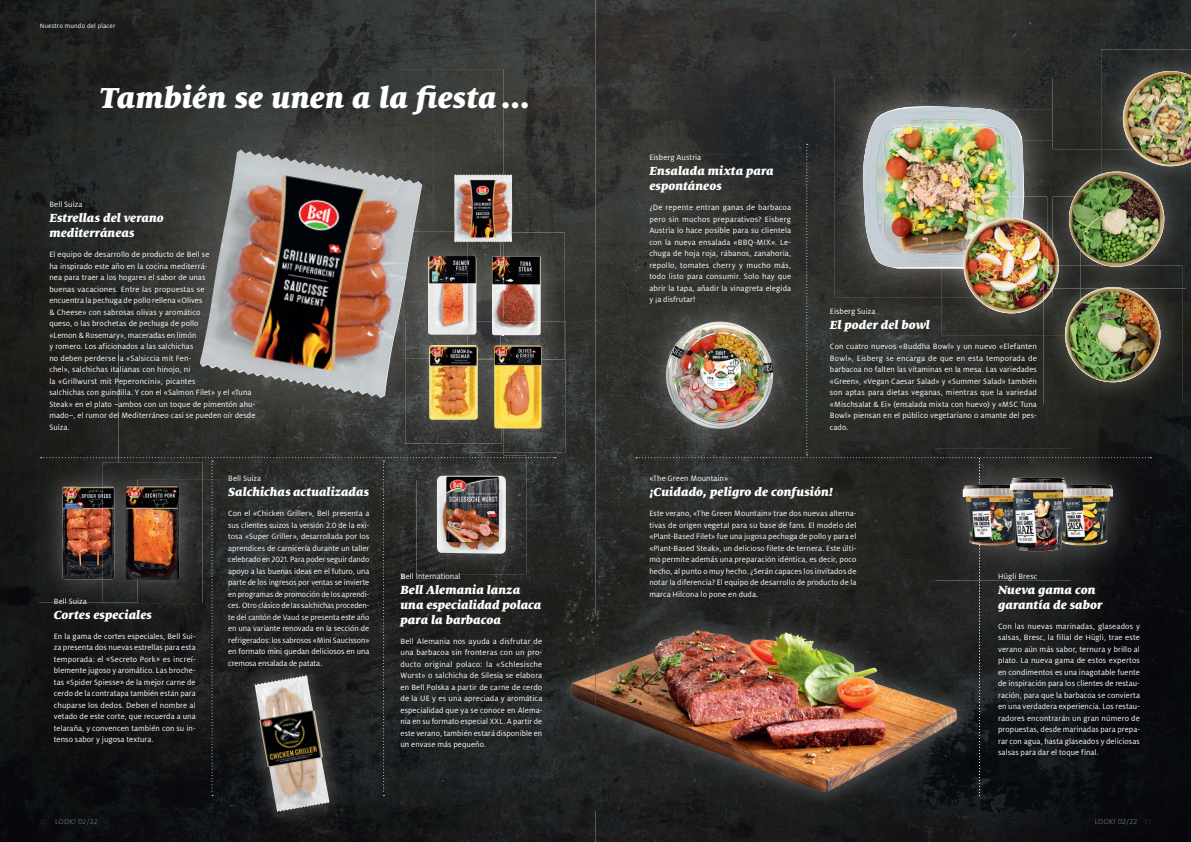
<style>
.page{position:relative;width:1191px;height:842px;background:#fff}
.page>*{position:absolute;margin:0;border:0;box-sizing:border-box;transform-origin:0 0}
.t1{font:italic 900 32px "Milo Serif Pro";letter-spacing:.01em;color:#fff}
.t2{font:italic 900 13px/15px "Milo Serif Pro";letter-spacing:.005em;color:#fff}
.t3{font:8.5px/11.5px "Milo Pro";letter-spacing:.01em;color:#fff;text-align:justify}
.t4{font:300 8px "Milo Pro";letter-spacing:.025em;color:#808285}
.t5{font:7px "Milo Pro";letter-spacing:.02em;color:#fff}
.s1{font-weight:500;color:#231f20}
.s2{font-family:"Milo Serif Pro";font-weight:700}
</style>
<div class="page">
<img style="left:0;top:0;width:595px;height:842px">
<img style="left:504px;top:233px;width:62px;height:220px">
<img style="left:500px;top:257px;width:40px;height:64px">
<img style="left:118px;top:69px;width:280px;height:388px">
<img style="left:398px;top:411px;width:106px;height:46px">
<img style="left:398px;top:69px;width:35px;height:342px">
<img style="left:433px;top:69px;width:71px;height:164px">
<img style="left:404px;top:232px;width:96px;height:127px">
<img style="left:428px;top:256px;width:40px;height:65px">
<img style="left:500px;top:233px;width:4px;height:24px">
<img style="left:468px;top:233px;width:32px;height:88px">
<img style="left:200px;top:152px;width:38px;height:217px">
<img style="left:238px;top:796px;width:108px;height:32px">
<img style="left:255px;top:796px;width:74px;height:16px">
<img style="left:405px;top:359px;width:65px;height:85px">
<img style="left:405px;top:321px;width:63px;height:38px">
<img style="left:428px;top:321px;width:40px;height:13px">
<img style="left:468px;top:334px;width:2px;height:11px">
<img style="left:429px;top:345px;width:41px;height:74px">
<img style="left:504px;top:321px;width:61px;height:38px">
<img style="left:504px;top:321px;width:36px;height:14px">
<img style="left:470px;top:359px;width:34px;height:94px">
<img style="left:500px;top:335px;width:4px;height:10px">
<svg style="left:502px;top:321px;width:2px;height:14px"></svg>
<img style="left:470px;top:321px;width:30px;height:38px">
<svg style="left:468px;top:321px;width:8px;height:13px"></svg>
<img style="left:492px;top:321px;width:10px;height:14px">
<img style="left:494px;top:345px;width:47px;height:84px">
<svg style="left:471px;top:174px;width:21px;height:1px"></svg>
<img style="left:416px;top:455px;width:88px;height:2px">
<img style="left:553px;top:612px;width:42px;height:198px">
<img style="left:571px;top:675px;width:24px;height:31px">
<svg style="left:41px;top:457px;width:515px;height:339px;background:#2e2b28"></svg>
<img style="left:595px;top:0;width:596px;height:842px">
<img style="left:595px;top:630px;width:41px;height:163px">
<img style="left:1101px;top:49px;width:90px;height:22px">
<img style="left:636px;top:71px;width:555px;height:725px">
<p class="t5" style="left:40px;top:22px;width:77px">Nuestro mundo del placer</p>
<h1 class="t1" style="left:99px;top:78px;width:433px">También se unen a la fiesta …</h1>
<p class="t3" style="left:49px;top:199px;width:34px">Bell Suiza</p>
<h2 class="t2" style="left:49px;top:210px;width:116px">Estrellas del verano mediterráneas</h2>
<p class="t3" style="left:49px;top:249px;width:208px;text-align:left">El equipo de desarrollo de producto de Bell se<br>ha inspirado este año en la cocina mediterrá-<br>nea para traer a los hogares el sabor de unas<br>buenas vacaciones. Entre las propuestas se<br>encuentra la pechuga de pollo rellena «Olives<br>&amp; Cheese» con sabrosas olivas y aromático<br>queso, o las brochetas de pechuga de pollo<br>«Lemon &amp; Rosemary», maceradas en limón<br>y romero. Los aficionados a las salchichas<br>no deben perderse la «Salsiccia mit Fen-<br>chel», salchichas italianas con hinojo, ni<br>la «Grillwurst mit Peperoncini», picantes<br>salchichas con guindilla. Y con el «Salmon Filet» y el «Tuna Steak» en el plato –ambos con un toque de pimentón ahu&shy;mado–, el rumor del Mediterráneo casi se pueden oír desde Suiza.</p>
<p class="t3" style="left:54px;top:595px;width:34px">Bell Suiza</p>
<h2 class="t2" style="left:54px;top:607px;width:100px">Cortes especiales</h2>
<p class="t3" style="left:54px;top:630px;width:143px">En la gama de cortes especiales, Bell Sui&shy;za presenta dos nuevas estrellas para esta temporada: el «Secreto Pork» es increí&shy;blemente jugoso y aromático. Las broche&shy;tas «Spider Spiesse» de la mejor carne de cerdo de la contratapa también están para chuparse los dedos. Deben el nombre al vetado de este corte, que recuerda a una telaraña, y convencen también con su in&shy;tenso sabor y jugosa textura.</p>
<p class="t4" style="left:40px;top:817px;width:59px"><span class="s1">32</span> LOOK! 02/22</p>
<p class="t3" style="left:228px;top:473px;width:34px">Bell Suiza</p>
<h2 class="t2" style="left:228px;top:484px;width:143px">Salchichas actualizadas</h2>
<p class="t3" style="left:228px;top:508px;width:143px">Con el «Chicken Griller», Bell presenta a sus clientes suizos la versión 2.0 de la exi&shy;tosa «Super Griller», desarrollada por los aprendices de carnicería durante un taller celebrado en 2021. Para poder seguir dando apoyo a las buenas ideas en el futuro, una parte de los ingresos por ventas se invierte en programas de promoción de los aprendi&shy;ces. Otro clásico de las salchichas proceden&shy;te del cantón de Vaud se presenta este año en una variante renovada en la sección de refrigerados: los sabrosos «Mini Saucisson» en formato mini quedan deliciosos en una cremosa ensalada de patata.</p>
<p class="t3" style="left:400px;top:570px;width:61px"><span class="s2">B</span>ell International</p>
<h2 class="t2" style="left:400px;top:582px;width:142px">Bell Alemania lanza una especialidad polaca para la barbacoa</h2>
<p class="t3" style="left:400px;top:635px;width:143px">Bell Alemania nos ayuda a disfrutar de una barbacoa sin fronteras con un pro&shy;ducto original polaco: la «Schlesische Wurst» o salchicha de Silesia se elabora en Bell Polska a partir de carne de cerdo de la UE y es una apreciada y aromática especialidad que ya se conoce en Alema&shy;nia en su formato especial XXL. A partir de este verano, también estará disponible en un envase más pequeño.</p>
<p class="t3" style="left:649px;top:152px;width:53px">Eisberg Austria</p>
<h2 class="t2" style="left:649px;top:164px;width:126px">Ensalada mixta para espontáneos</h2>
<p class="t3" style="left:649px;top:202px;width:143px">¿De repente entran ganas de barbacoa pero sin muchos preparativos? Eisberg Austria lo hace posible para su clientela con la nueva ensalada «BBQ-MIX». Le&shy;chuga de hoja roja, rábanos, zanahoria, repollo, tomates cherry y mucho más, todo listo para consumir. Solo hay que abrir la tapa, añadir la vinagreta elegida y ¡a disfrutar!</p>
<p class="t3" style="left:830px;top:306px;width:47px">Eisberg Suiza</p>
<h2 class="t2" style="left:830px;top:317px;width:101px">El poder del bowl</h2>
<p class="t3" style="left:830px;top:341px;width:208px">Con cuatro nuevos «Buddha Bowl» y un nuevo «Elefanten Bowl», Eisberg se encarga de que en esta temporada de barbacoa no falten las vitaminas en la mesa. Las variedades «Green», «Vegan Caesar Salad» y «Summer Salad» también son aptas para dietas veganas, mientras que la variedad «Mischsalat &amp; Ei» (ensalada mixta con huevo) y «MSC Tuna Bowl» piensan en el público vegetariano o amante del pes&shy;cado.</p>
<p class="t3" style="left:649px;top:473px;width:80px">«The Green Mountain»</p>
<h2 class="t2" style="left:649px;top:484px;width:185px">¡Cuidado, peligro de confusión!</h2>
<p class="t3" style="left:649px;top:508px;width:208px">Este verano, «The Green Mountain» trae dos nuevas alterna&shy;tivas de origen vegetal para su base de fans. El modelo del «Plant-Based Filet» fue una jugosa pechuga de pollo y para el «Plant-Based Steak», un delicioso filete de ternera. Este últi&shy;mo permite además una preparación idéntica, es decir, poco hecho, al punto o muy hecho. ¿Serán capaces los invitados de notar la diferencia? El equipo de desarrollo de producto de la marca Hilcona lo pone en duda.</p>
<p class="t3" style="left:998px;top:570px;width:41px">Hügli Bresc</p>
<h2 class="t2" style="left:998px;top:582px;width:106px">Nueva gama con garantía de sabor</h2>
<p class="t3" style="left:998px;top:620px;width:143px">Con las nuevas marinadas, glaseados y salsas, Bresc, la filial de Hügli, trae este verano aún más sabor, ternura y brillo al plato. La nueva gama de estos expertos en condimentos es una inagotable fuente de inspiración para los clientes de restau&shy;ración, para que la barbacoa se convierta en una verdadera experiencia. Los restau&shy;radores encontrarán un gran número de propuestas, desde marinadas para prepa&shy;rar con agua, hasta glaseados y deliciosas salsas para dar el toque final.</p>
<p class="t4" style="left:1094px;top:817px;width:58px">LOOK! 02/22 <span class="s1">33</span></p>
</div>
